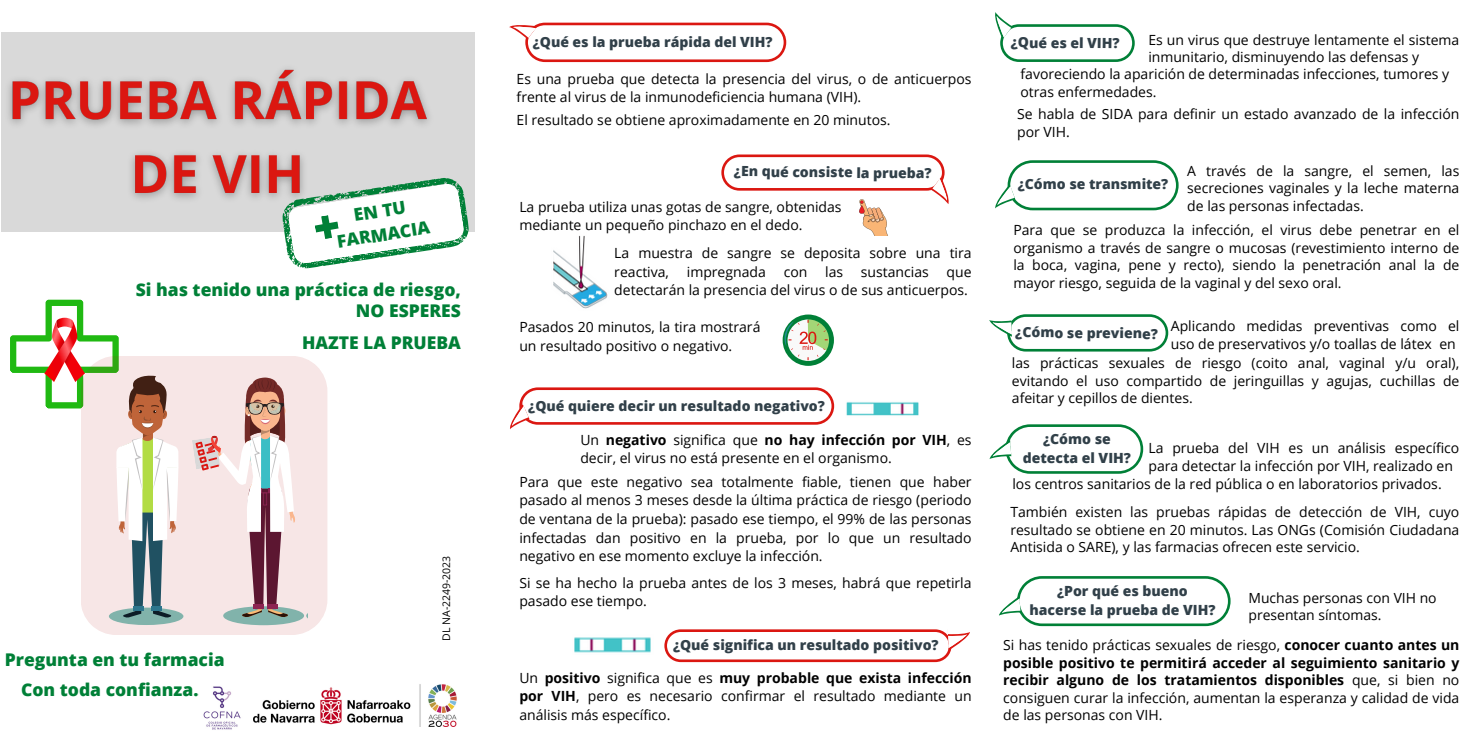
<style>
.page{position:relative;width:1474px;height:745px;background:#fff}
.page>*{position:absolute;margin:0;border:0;box-sizing:border-box;transform-origin:0 0}
.t1{font:800 17.5px/23.6px "Open Sans";color:#008037;text-align:center}
.t2{font:14px/17.5px "Open Sans";color:#000}
.t3{font:800 14px/18.7px "Open Sans";color:#314049;text-align:center}
.t4{font:10.5px "Open Sans";color:#000}
.s1{font-weight:700}
</style>
<div class="page">
<svg style="left:782px;top:314px;width:51px;height:51px"></svg>
<svg style="left:721px;top:154px;width:228px;height:82px"></svg>
<svg style="left:509px;top:22px;width:277px;height:40px"></svg>
<svg style="left:664px;top:629px;width:306px;height:34px"></svg>
<svg style="left:510px;top:387px;width:324px;height:42px"></svg>
<svg style="left:995px;top:12px;width:139px;height:50px"></svg>
<svg style="left:995px;top:160px;width:183px;height:51px"></svg>
<svg style="left:989px;top:424px;width:154px;height:50px"></svg>
<svg style="left:989px;top:314px;width:179px;height:38px"></svg>
<svg style="left:999px;top:576px;width:231px;height:51px"></svg>
<img style="left:553px;top:235px;width:55px;height:74px">
<img style="left:574px;top:637px;width:77px;height:16px">
<img style="left:846px;top:402px;width:73px;height:14px">
<div style="left:1px;top:33px;width:473px;height:199px;background:#d9d9d9"></div>
<svg style="left:282px;top:159px;width:193px;height:110px"></svg>
<img style="left:203px;top:686px;width:38px;height:44px">
<img style="left:253px;top:684px;width:204px;height:42px">
<img style="left:8px;top:69px;width:433px;height:139px">
<div style="left:86px;top:356px;width:241px;height:278px;background:#f7e6e6"></div>
<div style="left:223px;top:606px;width:81px;height:18px;background:#81b3ab;border-radius:50%"></div>
<svg style="left:306px;top:606px;width:1px;height:18px"></svg>
<div style="left:109px;top:607px;width:74px;height:17px;background:#81b3ab;border-radius:50%"></div>
<svg style="left:10px;top:299px;width:168px;height:319px"></svg>
<svg style="left:192px;top:377px;width:104px;height:240px;background:#dcc6c7"></svg>
<p class="t1" style="left:331px;top:206px;width:95px;rotate:-9deg">EN TU<br>FARMACIA</p>
<h4 class="t1" style="left:136px;top:278px;width:327px;line-height:21.2px;text-align:right">Si has tenido una práctica de riesgo,<br>NO ESPERES</h4>
<h5 class="t1" style="left:302px;top:330px;width:160px">HAZTE LA PRUEBA</h5>
<p class="t1" style="left:5px;top:643px;width:221px;line-height:30.1px">Pregunta en tu farmacia<br>Con toda confianza...</p>
<p class="t4" style="left:439px;top:640px;width:87px;rotate:-90deg">DL NA-2249-2023</p>
<p class="t3" style="left:533px;top:32px;width:241px">¿Qué es la prueba rápida del VIH?</p>
<h3 class="t3" style="left:1011px;top:32px;width:110px;rotate:1deg">¿Qué es el VIH?</h3>
<p class="t2" style="left:1148px;top:30px;width:312px">Es un virus que destruye lentamente el sistema inmunitario, disminuyendo las defensas y</p>
<p class="t2" style="left:516px;top:70px;width:456px">Es una prueba que detecta la presencia del virus, o de anticuerpos frente al virus de la inmunodeficiencia humana (VIH).</p>
<h3 class="t2" style="left:516px;top:110px;width:375px">El resultado se obtiene aproximadamente en 20 minutos.</h3>
<p class="t3" style="left:734px;top:161px;width:199px;rotate:1deg">¿En qué consiste la prueba?</p>
<p class="t2" style="left:519px;top:197px;width:324px;line-height:18.7px">La prueba utiliza unas gotas de sangre, obtenidas mediante un pequeño pinchazo en el dedo.</p>
<h4 class="t2" style="left:614px;top:243px;width:359px;line-height:18.7px">La muestra de sangre se deposita sobre una tira reactiva,</h4>
<h4 class="t2" style="left:687px;top:262px;width:81px">impregnada</h4>
<h4 class="t2" style="left:783px;top:262px;width:25px">con</h4>
<h4 class="t2" style="left:825px;top:262px;width:19px">las</h4>
<h4 class="t2" style="left:861px;top:262px;width:69px">sustancias</h4>
<h4 class="t2" style="left:614px;top:262px;width:359px;line-height:18.7px;text-align:right">que<br>detectarán la presencia del virus o de sus anticuerpos.</h4>
<p class="t2" style="left:519px;top:317px;width:243px;line-height:18.7px">Pasados 20 minutos, la tira mostrará un resultado positivo o negativo.</p>
<p class="t3" style="left:528px;top:396px;width:298px">¿Qué quiere decir un resultado negativo?</p>
<h5 class="t2" style="left:580px;top:429px;width:393px;line-height:18.7px">Un <span class="s1">negativo</span> significa que <span class="s1">no hay infección por VIH</span>, es decir, el virus no está presente en el organismo.</h5>
<h5 class="t2" style="left:519px;top:471px;width:454px;line-height:18.7px;text-align:justify">Para que este negativo sea totalmente fiable, tienen que haber pasado al menos 3 meses desde la última práctica de riesgo (periodo de ventana de la prueba): pasado ese tiempo, el 99% de las personas infectadas dan positivo en la prueba, por lo que un resultado negativo en ese momento excluye la infección.</h5>
<p class="t2" style="left:519px;top:572px;width:454px;line-height:18.7px">Si se ha hecho la prueba antes de los 3 meses, habrá que repetirla pasado ese tiempo.</p>
<h2 class="t3" style="left:673px;top:635px;width:267px">¿Qué significa un resultado positivo?</h2>
<p class="t2" style="left:519px;top:667px;width:454px;line-height:18.7px;text-align:justify">Un <span class="s1">positivo</span> significa que es <span class="s1">muy probable que exista infección por VIH</span>, pero es necesario confirmar el resultado mediante un análisis más específico.</p>
<p class="t2" style="left:1020px;top:65px;width:430px">favoreciendo la aparición de determinadas infecciones, tumores y otras enfermedades.</p>
<h5 class="t2" style="left:1017px;top:105px;width:443px">Se habla de SIDA para definir un estado avanzado de la infección por VIH.</h5>
<h5 class="t2" style="left:1187px;top:161px;width:274px;text-align:justify">A través de la sangre, el semen, las secreciones vaginales y la leche materna de las personas infectadas.</h5>
<h4 class="t2" style="left:1013px;top:221px;width:447px;text-align:justify">Para que se produzca la infección, el virus debe penetrar en el organismo a través de sangre o mucosas (revestimiento interno de la boca, vagina, pene y recto), siendo la penetración anal la de mayor riesgo, seguida de la vaginal y del sexo oral.</h4>
<p class="t2" style="left:1170px;top:317px;width:290px">Aplicando medidas preventivas como el uso de preservativos y/o toallas de látex en</p>
<p class="t3" style="left:1017px;top:174px;width:152px">¿Cómo se transmite?</p>
<h5 class="t3" style="left:1015px;top:322px;width:144px;rotate:1deg">¿Cómo se previene?</h5>
<p class="t2" style="left:1012px;top:353px;width:449px;text-align:justify">las prácticas sexuales de riesgo (coito anal, vaginal y/u oral), evitando el uso compartido de jeringuillas y agujas, cuchillas de afeitar y cepillos de dientes.</p>
<p class="t3" style="left:1022px;top:429px;width:110px">¿Cómo se detecta el VIH?</p>
<p class="t2" style="left:1148px;top:439px;width:312px">La prueba del VIH es un análisis específico para detectar la infección por VIH, realizado en</p>
<h4 class="t2" style="left:1012px;top:474px;width:431px">los centros sanitarios de la red pública o en laboratorios privados.</h4>
<h5 class="t2" style="left:1010px;top:503px;width:450px;text-align:justify">También existen las pruebas rápidas de detección de VIH, cuyo resultado se obtiene en 20 minutos. Las ONGs (Comisión Ciudadana Antisida o SARE), y las farmacias ofrecen este servicio.</h5>
<h5 class="t3" style="left:1029px;top:581px;width:188px">¿Por qué es bueno hacerse la prueba de VIH?</h5>
<h4 class="t2" style="left:1248px;top:588px;width:190px">Muchas personas con VIH no presentan síntomas.</h4>
<h5 class="t2" style="left:1003px;top:636px;width:457px;text-align:justify">Si has tenido prácticas sexuales de riesgo, <span class="s1">conocer cuanto antes un posible positivo te permitirá acceder al seguimiento sanitario y recibir alguno de los tratamientos disponibles</span> que, si bien no consiguen curar la infección, aumentan la esperanza y calidad de vida de las personas con VIH.</h5>
</div>
